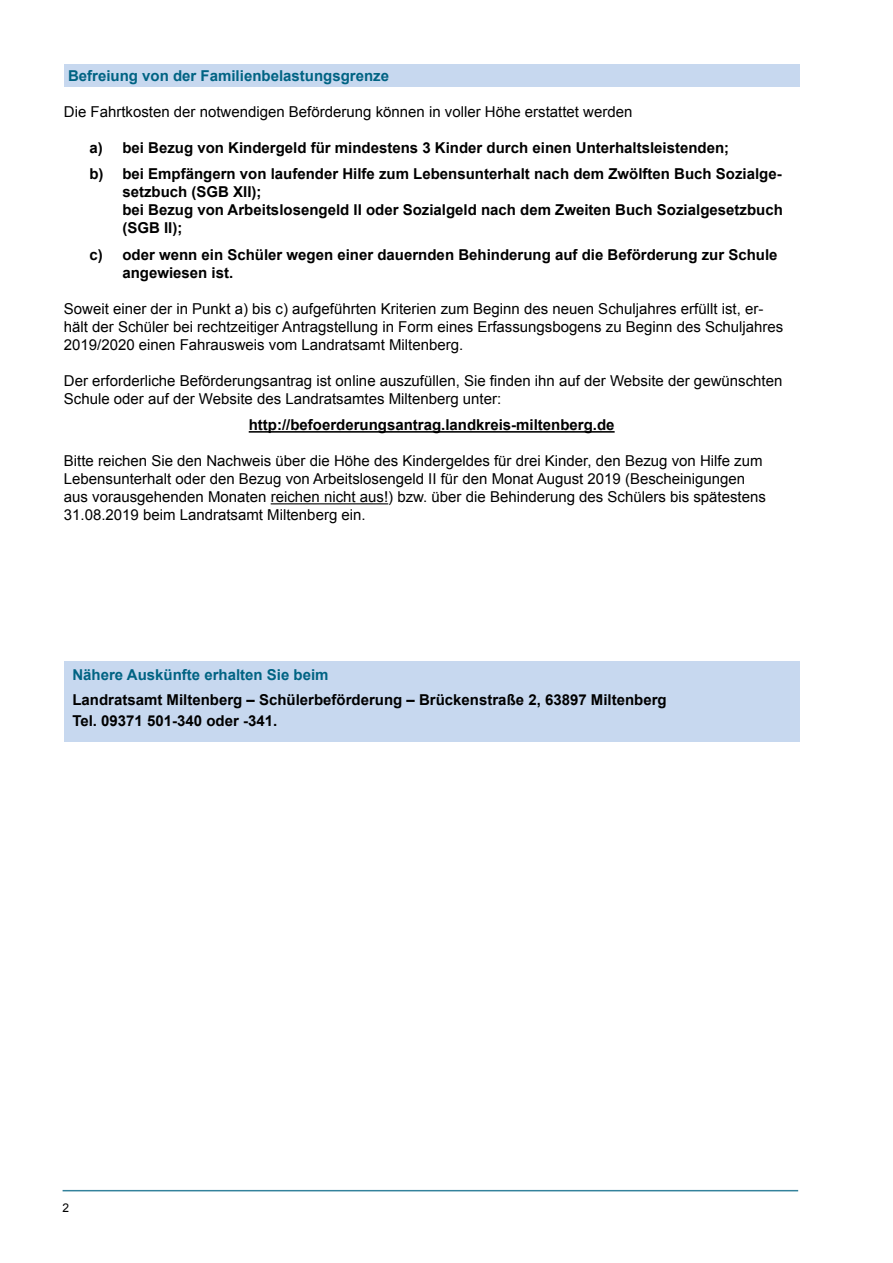
<style>
.page{position:relative;width:893px;height:1263px;background:#fff}
.page>*{position:absolute;margin:0;border:0;box-sizing:border-box;transform-origin:0 0}
.t1{font:15px/18px "Arial";color:#000}
.t2{font:700 15px/18px "Arial";color:#000}
.t3{font:700 15px "Arial";color:#006383}
.Fließtext{font:12px "Arial";color:#000}
</style>
<div class="page">
<hr style="left:63px;top:1190px;width:735px;height:1px;background:#33829c">
<div style="left:64px;top:64px;width:735px;height:23px;background:#c7d8ef"></div>
<hr style="left:249px;top:431px;width:366px;height:2px;background:#000">
<hr style="left:271px;top:503px;width:117px;height:1px;background:#000">
<div style="left:64px;top:661px;width:735px;height:81px;background:#c7d8ef"></div>
<p class="t3" style="left:68px;top:66px;width:322px">Befreiung von der Familienbelastungsgrenze</p>
<p class="t1" style="left:64px;top:102px;width:570px">Die Fahrtkosten der notwendigen Beförderung können in voller Höhe erstattet werden</p>
<p class="t2" style="left:89px;top:139px;width:641px">a) bei Bezug von Kindergeld für mindestens 3 Kinder durch einen Unterhaltsleistenden;</p>
<p class="t2" style="left:122px;top:165px;width:661px;text-indent:-33px">b) bei Empfängern von laufender Hilfe zum Lebensunterhalt nach dem Zwölften Buch Sozialge&shy;setzbuch (SGB XII);</p>
<p class="t2" style="left:122px;top:201px;width:662px">bei Bezug von Arbeitslosengeld II oder Sozialgeld nach dem Zweiten Buch Sozialgesetzbuch (SGB II);</p>
<p class="t2" style="left:122px;top:246px;width:657px;text-indent:-33px">c) oder wenn ein Schüler wegen einer dauernden Behinderung auf die Beförderung zur Schule angewiesen ist.</p>
<p class="t1" style="left:64px;top:299px;width:721px">Soweit einer der in Punkt a) bis c) aufgeführten Kriterien zum Beginn des neuen Schuljahres erfüllt ist, er&shy;hält der Schüler bei rechtzeitiger Antragstellung in Form eines Erfassungsbogens zu Beginn des Schuljahres<br>2019/2020 einen Fahrausweis vom Landratsamt Miltenberg.</p>
<p class="t1" style="left:64px;top:371px;width:720px">Der erforderliche Beförderungsantrag ist online auszufüllen, Sie finden ihn auf der Website der gewünschten<br>Schule oder auf der Website des Landratsamtes Miltenberg unter:</p>
<p class="t2" style="left:249px;top:416px;width:367px">http://befoerderungsantrag.landkreis-miltenberg.de</p>
<p class="t1" style="left:64px;top:452px;width:704px">Bitte reichen Sie den Nachweis über die Höhe des Kindergeldes für drei Kinder, den Bezug von Hilfe zum Lebensunterhalt oder den Bezug von Arbeitslosengeld II für den Monat August 2019 (Bescheinigungen aus vorausgehenden Monaten reichen nicht aus!) bzw. über die Behinderung des Schülers bis spätestens 31.08.2019 beim Landratsamt Miltenberg ein.</p>
<p class="t3" style="left:72px;top:664px;width:258px">Nähere Auskünfte erhalten Sie beim</p>
<p class="t2" style="left:72px;top:691px;width:596px">Landratsamt Miltenberg – Schülerbeförderung – Brückenstraße 2, 63897 Miltenberg</p>
<p class="t2" style="left:72px;top:712px;width:206px">Tel. 09371 501-340 oder -341.</p>
<p class="Fließtext" style="left:63px;top:1200px;width:8px">2</p>
</div>
